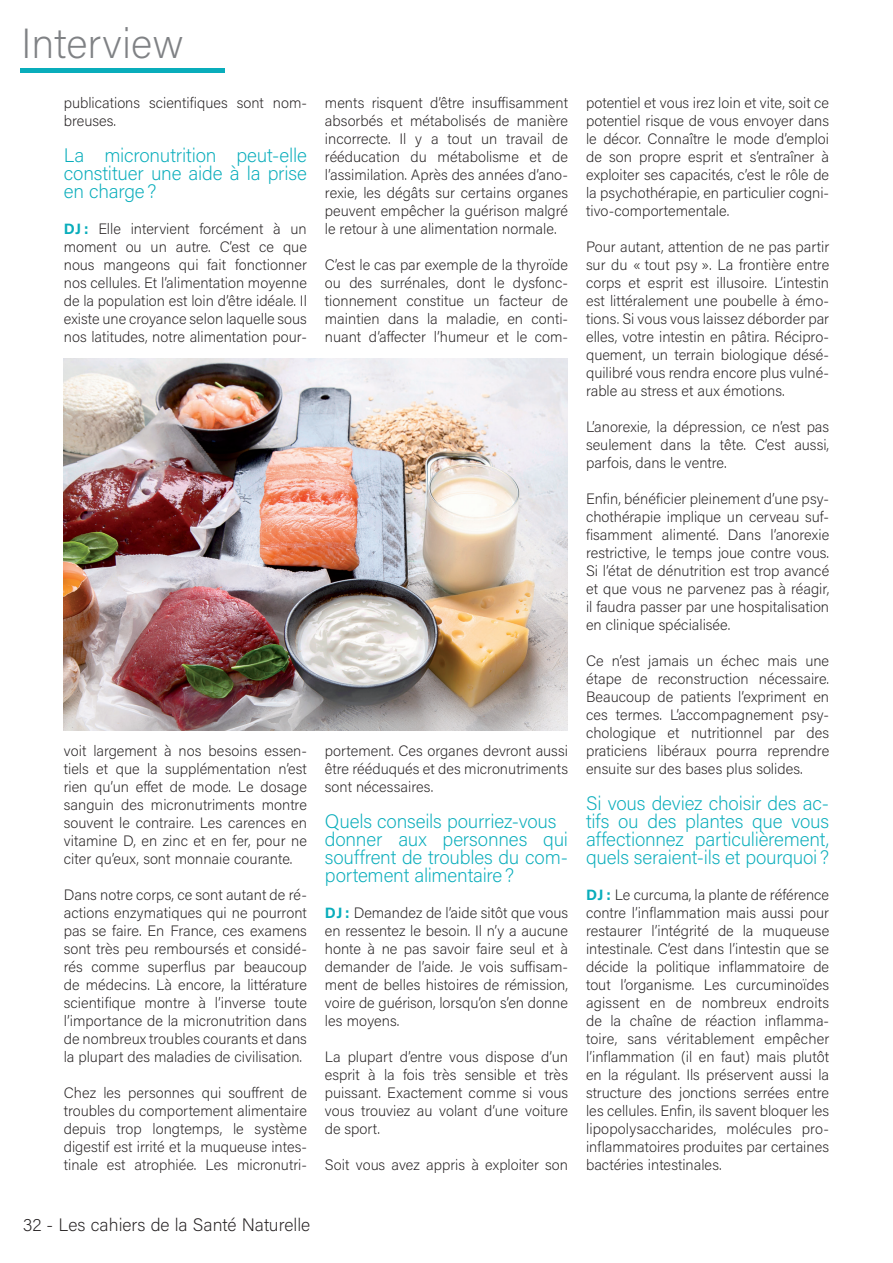
<style>
.page{position:relative;width:893px;height:1263px;background:#fff}
.page>*{position:absolute;margin:0;border:0;box-sizing:border-box;transform-origin:0 0}
.t1{font:200 42px "Acumin Pro";color:#808285}
.t2{font:200 19.5px/18px "Acumin Pro";letter-spacing:-.01em;color:#09adbb;text-align:justify}
.t3{font:200 18px "Acumin Pro";color:#231f20}
.t4{font:200 15px/18px "Acumin Pro";color:#231f20;text-align:justify}
.s1{font-weight:700;color:#09adbb}
</style>
<div class="page">
<hr style="left:20px;top:68px;width:204px;height:4px;background:#09adbb">
<img style="left:64px;top:358px;width:504px;height:372px">
<h1 class="t1" style="left:21px;top:14px;width:164px">Interview</h1>
<p class="t4" style="left:64px;top:93px;width:245px">publications scientifiques sont nom&shy;breuses.</p>
<h2 class="t2" style="left:64px;top:145px;width:245px">La micronutrition peut-elle constituer une aide à la prise en charge?</h2>
<p class="t4" style="left:64px;top:219px;width:245px"><span class="s1">DJ :</span> Elle intervient forcément à un moment ou un autre. C’est ce que nous mangeons qui fait fonctionner nos cellules. Et l’alimentation moyenne de la population est loin d’être idéale. Il existe une croyance selon laquelle sous nos latitudes, notre alimentation pour-</p>
<p class="t4" style="left:325px;top:93px;width:245px">ments risquent d’être insuffisamment absorbés et métabolisés de manière incorrecte. Il y a tout un travail de rééducation du métabolisme et de l’assimilation. Après des années d’ano&shy;rexie, les dégâts sur certains organes peuvent empêcher la guérison malgré le retour à une alimentation normale.</p>
<p class="t4" style="left:325px;top:255px;width:245px">C’est le cas par exemple de la thyroïde ou des surrénales, dont le dysfonc&shy;tionnement constitue un facteur de maintien dans la maladie, en conti&shy;nuant d’affecter l’humeur et le com-</p>
<p class="t4" style="left:64px;top:741px;width:245px">voit largement à nos besoins essen&shy;tiels et que la supplémentation n’est rien qu’un effet de mode. Le dosage sanguin des micronutriments montre souvent le contraire. Les carences en vitamine D, en zinc et en fer, pour ne citer qu’eux, sont monnaie courante.</p>
<p class="t4" style="left:64px;top:885px;width:245px">Dans notre corps, ce sont autant de ré&shy;actions enzymatiques qui ne pourront pas se faire. En France, ces examens sont très peu remboursés et considé&shy;rés comme superflus par beaucoup de médecins. Là encore, la littérature scientifique montre à l’inverse toute l’importance de la micronutrition dans de nombreux troubles courants et dans la plupart des maladies de civilisation.</p>
<p class="t4" style="left:64px;top:1083px;width:245px">Chez les personnes qui souffrent de troubles du comportement alimentaire depuis trop longtemps, le système digestif est irrité et la muqueuse intes&shy;tinale est atrophiée. Les micronutri-</p>
<p class="t4" style="left:325px;top:741px;width:245px">portement. Ces organes devront aussi être rééduqués et des micronutriments sont nécessaires.</p>
<h2 class="t2" style="left:325px;top:811px;width:245px;text-align:left">Quels conseils pourriez-vous donner aux personnes qui souffrent de troubles du com&shy;portement alimentaire ?</h2>
<p class="t4" style="left:325px;top:903px;width:245px"><span class="s1">DJ :</span> Demandez de l’aide sitôt que vous en ressentez le besoin. Il n’y a aucune honte à ne pas savoir faire seul et à demander de l’aide. Je vois suffisam&shy;ment de belles histoires de rémission, voire de guérison, lorsqu’on s’en donne les moyens.</p>
<p class="t4" style="left:325px;top:1047px;width:245px">La plupart d’entre vous dispose d’un esprit à la fois très sensible et très puissant. Exactement comme si vous vous trouviez au volant d’une voiture de sport.</p>
<p class="t4" style="left:325px;top:1155px;width:245px">Soit vous avez appris à exploiter son</p>
<p class="t3" style="left:23px;top:1212px;width:289px">32 - Les cahiers de la Santé Naturelle</p>
<p class="t4" style="left:586px;top:93px;width:245px">potentiel et vous irez loin et vite, soit ce potentiel risque de vous envoyer dans le décor. Connaître le mode d’emploi de son propre esprit et s’entraîner à exploiter ses capacités, c’est le rôle de la psychothérapie, en particulier cogni&shy;tivo-comportementale.</p>
<p class="t4" style="left:586px;top:237px;width:245px">Pour autant, attention de ne pas partir sur du « tout psy ». La frontière entre corps et esprit est illusoire. L’intestin est littéralement une poubelle à émo&shy;tions. Si vous vous laissez déborder par elles, votre intestin en pâtira. Récipro&shy;quement, un terrain biologique désé&shy;quilibré vous rendra encore plus vulné&shy;rable au stress et aux émotions.</p>
<p class="t4" style="left:586px;top:417px;width:245px">L’anorexie, la dépression, ce n’est pas seulement dans la tête. C’est aussi, parfois, dans le ventre.</p>
<p class="t4" style="left:586px;top:489px;width:245px">Enfin, bénéficier pleinement d’une psy&shy;chothérapie implique un cerveau suf&shy;fisamment alimenté. Dans l’anorexie restrictive, le temps joue contre vous.<br>Si l’état de dénutrition est trop avancé et que vous ne parvenez pas à réagir, il faudra passer par une hospitalisation en clinique spécialisée.</p>
<p class="t4" style="left:586px;top:651px;width:245px">Ce n’est jamais un échec mais une étape de reconstruction nécessaire.<br>Beaucoup de patients l’expriment en ces termes. L’accompagnement psy&shy;chologique et nutritionnel par des praticiens libéraux pourra reprendre ensuite sur des bases plus solides.</p>
<h2 class="t2" style="left:586px;top:793px;width:245px">Si vous deviez choisir des ac&shy;tifs ou des plantes que vous affectionnez particulièrement, quels seraient-ils et pourquoi ?</h2>
<p class="t4" style="left:586px;top:885px;width:245px"><span class="s1">DJ :</span> Le curcuma, la plante de référence contre l’inflammation mais aussi pour restaurer l’intégrité de la muqueuse intestinale. C’est dans l’intestin que se décide la politique inflammatoire de tout l’organisme. Les curcuminoïdes agissent en de nombreux endroits de la chaîne de réaction inflamma&shy;toire, sans véritablement empêcher l’inflammation (il en faut) mais plutôt en la régulant. Ils préservent aussi la structure des jonctions serrées entre les cellules. Enfin, ils savent bloquer les lipopolysaccharides, molécules pro&shy;inflammatoires produites par certaines bactéries intestinales.</p>
</div>
